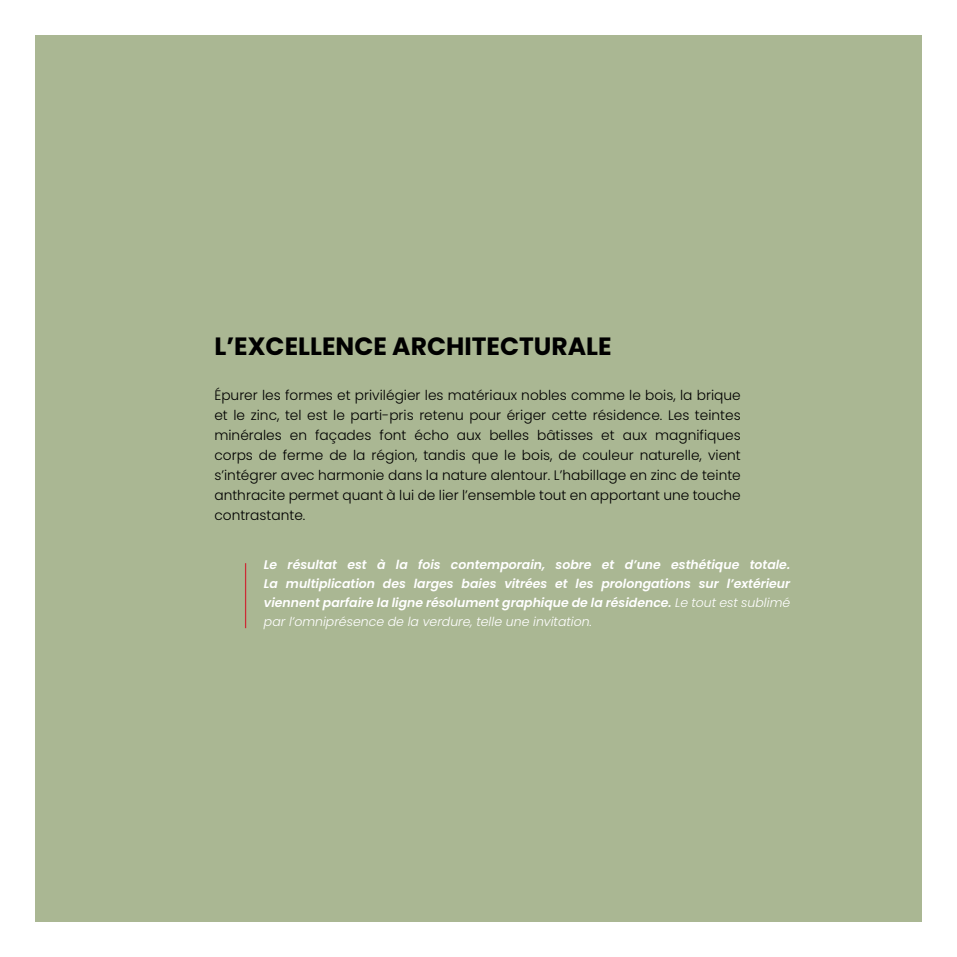
<style>
.page{position:relative;width:957px;height:957px;background:#fff}
.page>*{position:absolute;margin:0;border:0;box-sizing:border-box;transform-origin:0 0}
.t1{font:700 25px "Poppins";color:#000}
.t2{font:300 13.75px/20px "Poppins";color:#000;text-align:justify}
.t3{font:italic 600 12.5px/18.8px "Poppins";color:#fff;text-align:justify}
.s1{font-weight:300}
</style>
<div class="page">
<div style="left:35px;top:35px;width:886px;height:886px;background:#aab793"></div>
<hr style="left:245px;top:563px;width:1px;height:65px;background:#cc2b36">
<h1 class="t1" style="left:214px;top:332px;width:399px">L’EXCELLENCE ARCHITECTURALE</h1>
<p class="t2" style="left:214px;top:385px;width:528px">Épurer les formes et privilégier les matériaux nobles comme le bois, la brique et le zinc, tel est le parti-pris retenu pour ériger cette résidence. Les teintes minérales en façades font écho aux belles bâtisses et aux magnifiques corps de ferme de la région, tandis que le bois, de couleur naturelle, vient s’intégrer avec harmonie dans la nature alentour. L’habillage en zinc de teinte anthracite permet quant à lui de lier l’ensemble tout en apportant une touche contrastante.</p>
<p class="t3" style="left:264px;top:555px;width:528px">Le résultat est à la fois contemporain, sobre et d’une esthétique totale.<br>La multiplication des larges baies vitrées et les prolongations sur l’extérieur viennent parfaire la ligne résolument graphique de la résidence. <span class="s1">Le tout est sublimé par l’omniprésence de la verdure, telle une invitation.</span></p>
</div>
